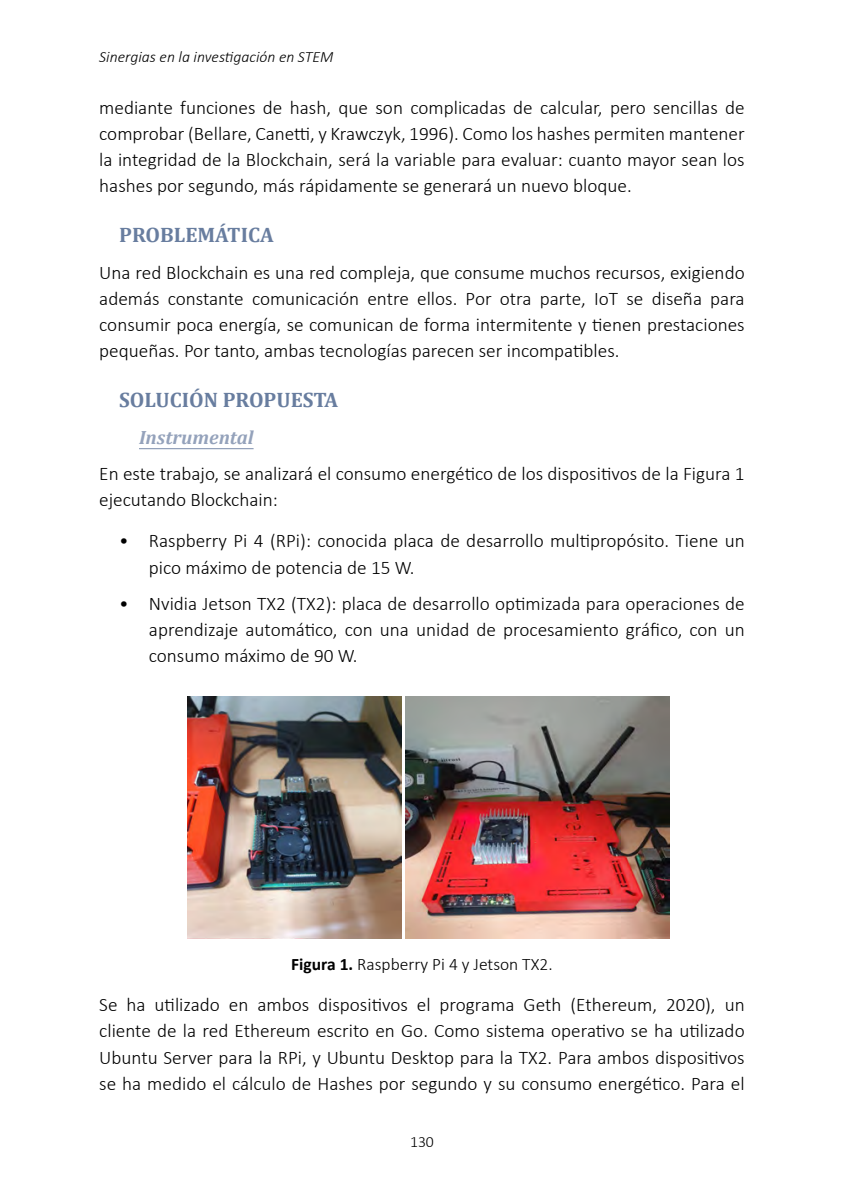
<style>
.page{position:relative;width:844px;height:1191px;background:#fff}
.page>*{position:absolute;margin:0;border:0;box-sizing:border-box;transform-origin:0 0}
.t1{font:700 21px "Cambria";color:#687d9f}
.t2{font:300 19.25px/26.2px "Calibri";color:#000;text-align:justify}
.t3{font:italic 700 19.25px "Cambria";color:#94a2bb}
.t4{font:300 17.5px "Calibri";color:#000}
.t5{font:italic 300 15.75px "Calibri";color:#000}
.t6{font:300 15.75px "Calibri";color:#000}
.s1{font-weight:700}
</style>
<div class="page">
<hr style="left:139px;top:448px;width:114px;height:1px;background:#94a2bb">
<img style="left:188px;top:696px;width:213px;height:243px">
<img style="left:405px;top:696px;width:264px;height:242px">
<p class="t5" style="left:99px;top:47px;width:236px">Sinergias en la investigación en STEM</p>
<p class="t2" style="left:99px;top:94px;width:646px">mediante funciones de hash, que son complicadas de calcular, pero sencillas de comprobar (Bellare, Canetti, y Krawczyk, 1996). Como los hashes permiten mantener la integridad de la Blockchain, será la variable para evaluar: cuanto mayor sean los hashes por segundo, más rápidamente se generará un nuevo bloque.</p>
<p class="t1" style="left:119px;top:222px;width:156px">PROBLEMÁTICA</p>
<p class="t2" style="left:99px;top:259px;width:646px">Una red Blockchain es una red compleja, que consume muchos recursos, exigiendo además constante comunicación entre ellos. Por otra parte, IoT se diseña para consumir poca energía, se comunican de forma intermitente y tienen prestaciones pequeñas. Por tanto, ambas tecnologías parecen ser incompatibles.</p>
<p class="t1" style="left:119px;top:387px;width:220px">SOLUCIÓN PROPUESTA</p>
<p class="t3" style="left:139px;top:425px;width:116px">Instrumental</p>
<p class="t2" style="left:99px;top:460px;width:646px">En este trabajo, se analizará el consumo energético de los dispositivos de la Figura 1 ejecutando Blockchain:</p>
<p class="t2" style="left:149px;top:527px;width:597px;text-indent:-30px">• Raspberry Pi 4 (RPi): conocida placa de desarrollo multipropósito. Tiene un pico máximo de potencia de 15 W.</p>
<p class="t2" style="left:149px;top:590px;width:597px;text-indent:-30px">• Nvidia Jetson TX2 (TX2): placa de desarrollo optimizada para operaciones de aprendizaje automático, con una unidad de procesamiento gráfico, con un consumo máximo de 90 W.</p>
<p class="t4" style="left:291px;top:953px;width:263px"><span class="s1">Figura 1.</span> Raspberry Pi 4 y Jetson TX2.</p>
<p class="t2" style="left:99px;top:991px;width:646px">Se ha utilizado en ambos dispositivos el programa Geth (Ethereum, 2020), un cliente de la red Ethereum escrito en Go. Como sistema operativo se ha utilizado Ubuntu Server para la RPi, y Ubuntu Desktop para la TX2. Para ambos dispositivos se ha medido el cálculo de Hashes por segundo y su consumo energético. Para el</p>
<p class="t6" style="left:410px;top:1132px;width:25px">130</p>
</div>
